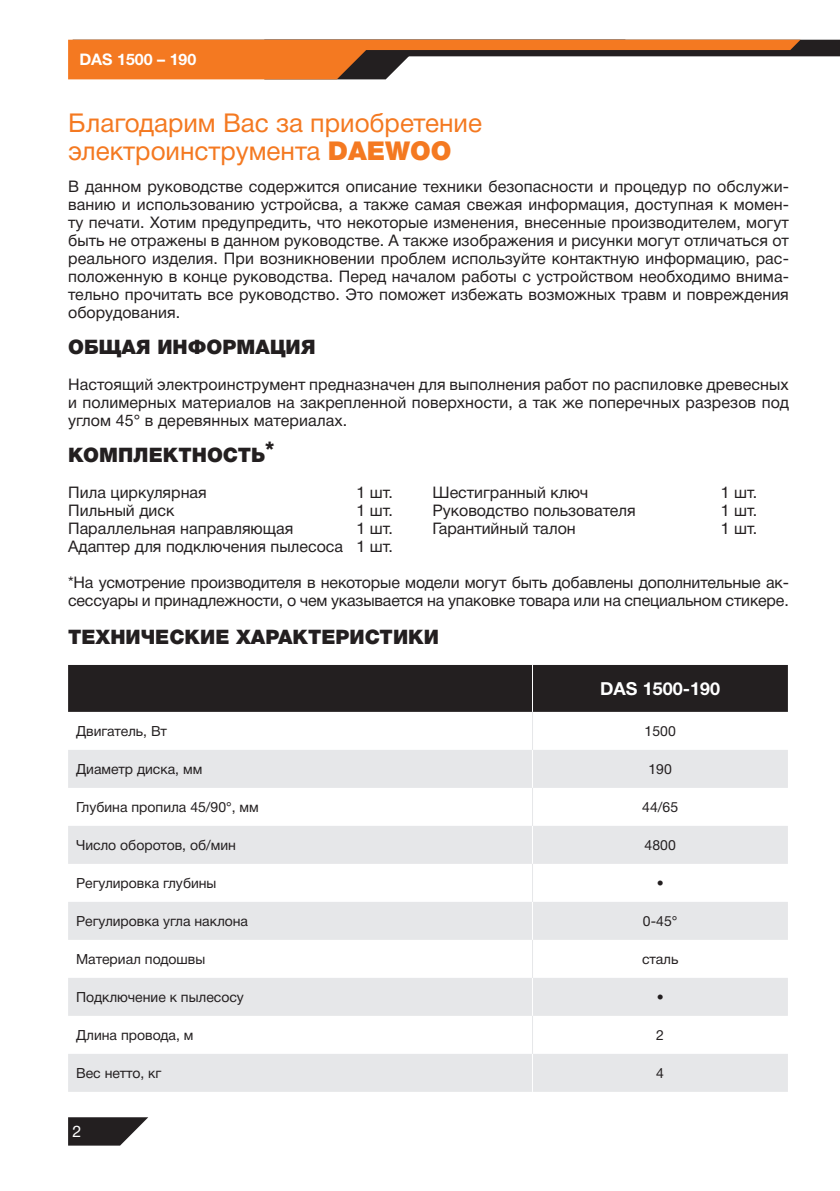
<style>
.page{position:relative;width:840px;height:1191px;background:#fff}
.page>*{position:absolute;margin:0;border:0;box-sizing:border-box;transform-origin:0 0}
.t1{font:26px/28px "Helvetica Neue Cyr";color:#f47921}
.Основной_текст{font:900 20px "Helvetica Neue Cyr";color:#231f20}
.Таблица_10{font:700 18px "Helvetica Neue Cyr";color:#fff}
.Основной_текст-2{font:16px/18px "Helvetica Neue Cyr";color:#231f20;text-align:justify}
.t2{font:700 16px "Helvetica Neue Cyr";color:#fff}
.t3{font:16px "Helvetica Neue Cyr";color:#fff}
.Таблица_10-2{font:14px "Helvetica Neue Cyr";color:#231f20}
.s1{font-weight:900}
</style>
<div class="page">
<svg style="left:68px;top:40px;width:771px;height:39px"></svg>
<svg style="left:68px;top:1117px;width:80px;height:28px"></svg>
<div style="left:68px;top:665px;width:719px;height:47px;background:#231f20"></div>
<svg style="left:68px;top:750px;width:719px;height:341px;fill:#e6e7e9"></svg>
<hr style="left:531px;top:665px;width:1px;height:47px;background:#fff">
<hr style="left:531px;top:750px;width:1px;height:38px;background:#fff">
<hr style="left:531px;top:826px;width:1px;height:38px;background:#fff">
<hr style="left:531px;top:902px;width:1px;height:38px;background:#fff">
<hr style="left:531px;top:978px;width:1px;height:37px;background:#fff">
<hr style="left:531px;top:1053px;width:1px;height:38px;background:#fff">
<hr style="left:531px;top:712px;width:1px;height:38px;background:#e6e7e9">
<hr style="left:531px;top:788px;width:1px;height:38px;background:#e6e7e9">
<hr style="left:531px;top:864px;width:1px;height:38px;background:#e6e7e9">
<hr style="left:531px;top:940px;width:1px;height:38px;background:#e6e7e9">
<hr style="left:531px;top:1015px;width:1px;height:38px;background:#e6e7e9">
<p class="t2" style="left:79px;top:50px;width:118px">DAS 1500 – 190</p>
<p class="t1" style="left:68px;top:109px;width:415px">Благодарим Вас за приобретение электроинструмента <span class="s1">DAEWOO</span></p>
<p class="Основной_текст-2" style="left:68px;top:178px;width:722px">В данном руководстве содержится описание техники безопасности и процедур по обслужи&shy;ванию и использованию устройсва, а также самая свежая информация, доступная к момен&shy;ту печати. Хотим предупредить, что некоторые изменения, внесенные производителем, могут быть не отражены в данном руководстве. А также изображения и рисунки могут отличаться от реального изделия. При возникновении проблем используйте контактную информацию, рас&shy;положенную в конце руководства. Перед началом работы с устройством необходимо внима&shy;тельно прочитать все руководство. Это поможет избежать возможных травм и повреждения оборудования.</p>
<p class="Основной_текст" style="left:68px;top:336px;width:249px">ОБЩАЯ ИНФОРМАЦИЯ</p>
<p class="Основной_текст-2" style="left:68px;top:376px;width:721px">Настоящий электроинструмент предназначен для выполнения работ по распиловке древесных и полимерных материалов на закрепленной поверхности, а так же поперечных разрезов под углом 45° в деревянных материалах.</p>
<p class="Основной_текст" style="left:68px;top:444px;width:208px">КОМПЛЕКТНОСТЬ*</p>
<p class="Основной_текст-2" style="left:68px;top:484px;width:140px">Пила циркулярная</p>
<p class="Основной_текст-2" style="left:356px;top:484px;width:38px">1 шт.</p>
<p class="Основной_текст-2" style="left:68px;top:502px;width:108px">Пильный диск</p>
<p class="Основной_текст-2" style="left:356px;top:502px;width:38px">1 шт.</p>
<p class="Основной_текст-2" style="left:68px;top:520px;width:226px">Параллельная направляющая</p>
<p class="Основной_текст-2" style="left:356px;top:520px;width:38px">1 шт.</p>
<p class="Основной_текст-2" style="left:68px;top:538px;width:326px">Адаптер для подключения пылесоса 1 шт.</p>
<p class="Основной_текст-2" style="left:68px;top:574px;width:722px">*На усмотрение производителя в некоторые модели могут быть добавлены дополнительные ак&shy;сессуары и принадлежности, о чем указывается на упаковке товара или на специальном стикере.</p>
<p class="Основной_текст" style="left:68px;top:625px;width:372px">ТЕХНИЧЕСКИЕ ХАРАКТЕРИСТИКИ</p>
<p class="Таблица_10" style="left:600px;top:678px;width:121px">DAS 1500-190</p>
<p class="Таблица_10-2" style="left:76px;top:723px;width:92px">Двигатель, Вт</p>
<p class="Таблица_10-2" style="left:644px;top:723px;width:33px">1500</p>
<p class="Таблица_10-2" style="left:76px;top:761px;width:128px">Диаметр диска, мм</p>
<p class="Таблица_10-2" style="left:648px;top:761px;width:25px">190</p>
<p class="Таблица_10-2" style="left:76px;top:799px;width:184px">Глубина пропила 45/90°, мм</p>
<p class="Таблица_10-2" style="left:642px;top:799px;width:37px">44/65</p>
<p class="Таблица_10-2" style="left:76px;top:837px;width:161px">Число оборотов, об/мин</p>
<p class="Таблица_10-2" style="left:644px;top:837px;width:33px">4800</p>
<p class="Таблица_10-2" style="left:76px;top:875px;width:142px">Регулировка глубины</p>
<p class="Таблица_10-2" style="left:656px;top:875px;width:8px">•</p>
<p class="Таблица_10-2" style="left:76px;top:913px;width:173px">Регулировка угла наклона</p>
<p class="Таблица_10-2" style="left:642px;top:913px;width:36px">0-45°</p>
<p class="Таблица_10-2" style="left:76px;top:951px;width:131px">Материал подошвы</p>
<p class="Таблица_10-2" style="left:641px;top:951px;width:38px">сталь</p>
<p class="Таблица_10-2" style="left:76px;top:989px;width:169px">Подключение к пылесосу</p>
<p class="Таблица_10-2" style="left:656px;top:989px;width:8px">•</p>
<p class="Таблица_10-2" style="left:76px;top:1027px;width:119px">Длина провода, м</p>
<p class="Таблица_10-2" style="left:656px;top:1027px;width:9px">2</p>
<p class="Таблица_10-2" style="left:76px;top:1065px;width:87px">Вес нетто, кг</p>
<p class="Таблица_10-2" style="left:656px;top:1065px;width:9px">4</p>
<p class="Основной_текст-2" style="left:432px;top:484px;width:157px">Шестигранный ключ</p>
<p class="Основной_текст-2" style="left:720px;top:484px;width:38px">1 шт.</p>
<p class="Основной_текст-2" style="left:432px;top:502px;width:204px">Руководство пользователя</p>
<p class="Основной_текст-2" style="left:720px;top:502px;width:38px">1 шт.</p>
<p class="Основной_текст-2" style="left:432px;top:520px;width:145px">Гарантийный талон</p>
<p class="Основной_текст-2" style="left:720px;top:520px;width:38px">1 шт.</p>
<p class="t3" style="left:73px;top:1122px;width:10px">2</p>
</div>
